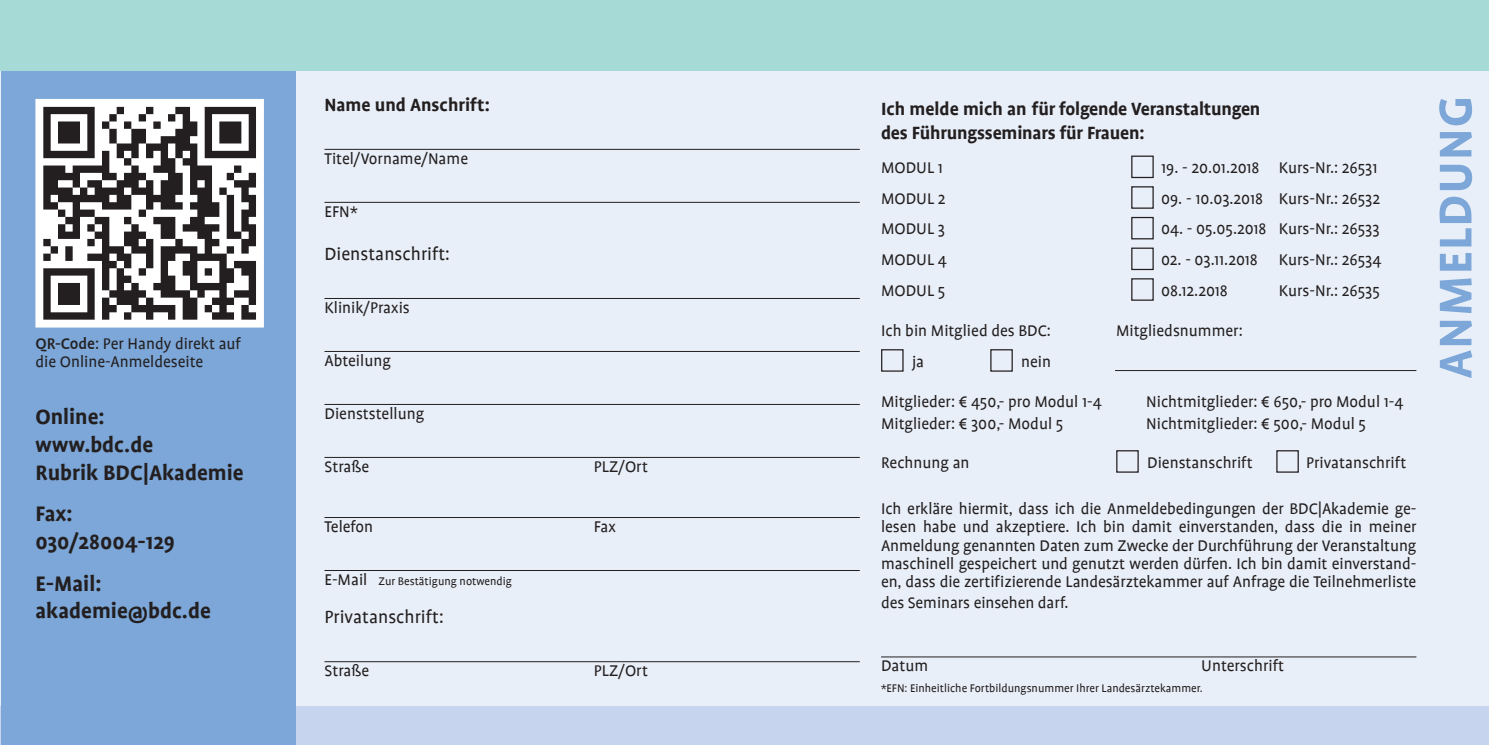
<style>
.page{position:relative;width:1489px;height:745px;background:#fff}
.page>*{position:absolute;margin:0;border:0;box-sizing:border-box;transform-origin:0 0}
.t1{font:700 52.5px "Profile";letter-spacing:.02em;color:#7ca7d8}
.t2{font:700 23.75px/27.5px "Profile";color:#231f20}
.t3{font:700 20px/24px "Profile";letter-spacing:-.01em;color:#231f20}
.t4{font:20px "Profile";color:#231f20}
.t5{font:17.5px/18.2px "Profile";color:#231f20;text-align:justify}
.t6{font:12.5px "Profile";color:#231f20}
.s1{font-weight:500}
.s2{font-size:17.5px}
</style>
<div class="page">
<div style="left:0;top:55px;width:1488px;height:689px;background:#e9eff8"></div>
<div style="left:1px;top:71px;width:295px;height:673px;background:#7ca7d8"></div>
<div style="left:0;top:705px;width:1488px;height:39px;background:#c6d5ed"></div>
<div style="left:0;top:0;width:1488px;height:71px;background:#a6dad6"></div>
<div style="left:1px;top:683px;width:295px;height:61px;background:#7ca7d8"></div>
<hr style="left:324px;top:149px;width:535px;height:1px;background:#231f20">
<hr style="left:324px;top:202px;width:535px;height:1px;background:#231f20">
<hr style="left:324px;top:298px;width:535px;height:1px;background:#231f20">
<hr style="left:324px;top:351px;width:535px;height:1px;background:#231f20">
<hr style="left:324px;top:404px;width:535px;height:1px;background:#231f20">
<hr style="left:324px;top:456px;width:535px;height:1px;background:#231f20">
<hr style="left:324px;top:516px;width:535px;height:1px;background:#231f20">
<hr style="left:324px;top:569px;width:535px;height:1px;background:#231f20">
<hr style="left:324px;top:660px;width:535px;height:1px;background:#231f20">
<hr style="left:1114px;top:370px;width:302px;height:1px;background:#231f20">
<hr style="left:881px;top:656px;width:535px;height:1px;background:#231f20">
<div style="left:1131px;top:155px;width:22px;height:23px;border:1px solid #231f20"></div>
<div style="left:1131px;top:186px;width:22px;height:23px;border:1px solid #231f20"></div>
<div style="left:1131px;top:217px;width:22px;height:22px;border:1px solid #231f20"></div>
<div style="left:1131px;top:247px;width:22px;height:23px;border:1px solid #231f20"></div>
<div style="left:1131px;top:278px;width:22px;height:22px;border:1px solid #231f20"></div>
<div style="left:881px;top:349px;width:22px;height:22px;border:1px solid #231f20"></div>
<div style="left:990px;top:349px;width:22px;height:22px;border:1px solid #231f20"></div>
<div style="left:1116px;top:450px;width:22px;height:22px;border:1px solid #231f20"></div>
<div style="left:1276px;top:450px;width:22px;height:22px;border:1px solid #231f20"></div>
<svg style="left:35px;top:99px;width:229px;height:229px;background:#9a9999"></svg>
<p class="t5" style="left:35px;top:334px;width:207px"><span class="s1">QR-Code</span>: Per Handy direkt auf die Online-Anmeldeseite</p>
<h2 class="t2" style="left:35px;top:403px;width:210px">Online:<br>www.bdc.de<br>Rubrik BDC|Akademie</h2>
<h2 class="t2" style="left:35px;top:499px;width:141px">Fax:<br>030/28004-129</h2>
<h2 class="t2" style="left:35px;top:569px;width:177px">E-Mail: akademie@bdc.de</h2>
<p class="t3" style="left:324px;top:93px;width:167px">Name und Anschrift:</p>
<p class="t5" style="left:324px;top:149px;width:145px">Titel/Vorname/Name</p>
<p class="t5" style="left:324px;top:202px;width:35px">EFN*</p>
<p class="t4" style="left:324px;top:243px;width:127px">Dienstanschrift:</p>
<p class="t5" style="left:324px;top:298px;width:87px">Klinik/Praxis</p>
<p class="t5" style="left:324px;top:351px;width:68px">Abteilung</p>
<p class="t5" style="left:324px;top:404px;width:101px">Dienststellung</p>
<p class="t5" style="left:324px;top:457px;width:46px">Straße</p>
<p class="t5" style="left:594px;top:457px;width:56px">PLZ/Ort</p>
<p class="t5" style="left:324px;top:517px;width:50px">Telefon</p>
<p class="t5" style="left:594px;top:517px;width:24px">Fax</p>
<p class="t6" style="left:324px;top:574px;width:189px"><span class="s2">E-Mail</span> Zur Bestätigung notwendig</p>
<p class="t4" style="left:324px;top:606px;width:121px">Privatanschrift:</p>
<p class="t5" style="left:324px;top:661px;width:46px">Straße</p>
<p class="t5" style="left:594px;top:661px;width:56px">PLZ/Ort</p>
<p class="t3" style="left:881px;top:96px;width:381px">Ich melde mich an für folgende Veranstaltungen des Führungsseminars für Frauen:</p>
<p class="t5" style="left:881px;top:159px;width:63px">MODUL 1</p>
<p class="t5" style="left:1160px;top:159px;width:218px">19. - 20.01.2018 Kurs-Nr.: 26531</p>
<p class="t5" style="left:881px;top:189px;width:66px">MODUL 2</p>
<p class="t5" style="left:1160px;top:189px;width:220px">09. - 10.03.2018 Kurs-Nr.: 26532</p>
<p class="t5" style="left:881px;top:220px;width:65px">MODUL 3</p>
<p class="t5" style="left:1160px;top:220px;width:220px">04. - 05.05.2018 Kurs-Nr.: 26533</p>
<p class="t5" style="left:881px;top:250px;width:67px">MODUL 4</p>
<p class="t5" style="left:1160px;top:250px;width:222px">02. - 03.11.2018 Kurs-Nr.: 26534</p>
<p class="t5" style="left:881px;top:281px;width:66px">MODUL 5</p>
<p class="t5" style="left:1160px;top:281px;width:68px">08.12.2018</p>
<p class="t5" style="left:1278px;top:281px;width:102px">Kurs-Nr.: 26535</p>
<p class="t5" style="left:881px;top:321px;width:171px">Ich bin Mitglied des BDC:</p>
<p class="t5" style="left:1116px;top:321px;width:128px">Mitgliedsnummer:</p>
<p class="t5" style="left:912px;top:352px;width:14px">ja</p>
<p class="t5" style="left:1021px;top:352px;width:31px">nein</p>
<p class="t5" style="left:881px;top:392px;width:222px">Mitglieder: € 450,- pro Modul 1-4</p>
<p class="t5" style="left:1146px;top:392px;width:259px">Nichtmitglieder: € 650,- pro Modul 1-4</p>
<p class="t5" style="left:881px;top:415px;width:184px">Mitglieder: € 300,- Modul 5</p>
<p class="t5" style="left:1146px;top:415px;width:221px">Nichtmitglieder: € 500,- Modul 5</p>
<p class="t5" style="left:881px;top:453px;width:90px">Rechnung an</p>
<p class="t5" style="left:1147px;top:453px;width:107px">Dienstanschrift</p>
<p class="t5" style="left:1305px;top:453px;width:102px">Privatanschrift</p>
<p class="t5" style="left:881px;top:499px;width:537px">Ich erkläre hiermit, dass ich die Anmeldebedingungen der BDC|Akademie ge&shy;lesen habe und akzeptiere. Ich bin damit einverstanden, dass die in meiner Anmeldung genannten Daten zum Zwecke der Durchführung der Veranstaltung maschinell gespeichert und genutzt werden dürfen. Ich bin damit einverstand&shy;en, dass die zertifizierende Landesärztekammer auf Anfrage die Teilnehmerliste</p>
<p class="t5" style="left:881px;top:593px;width:189px">des Seminars einsehen darf.</p>
<p class="t5" style="left:881px;top:656px;width:49px">Datum</p>
<p class="t5" style="left:1201px;top:656px;width:84px">Unterschrift</p>
<p class="t6" style="left:881px;top:681px;width:323px">*EFN: Einheitliche Fortbildungsnummer Ihrer Landesärztekammer.</p>
<h1 class="t1" style="left:1426px;top:378px;width:284px;rotate:-90deg">ANMELDUNG</h1>
</div>
